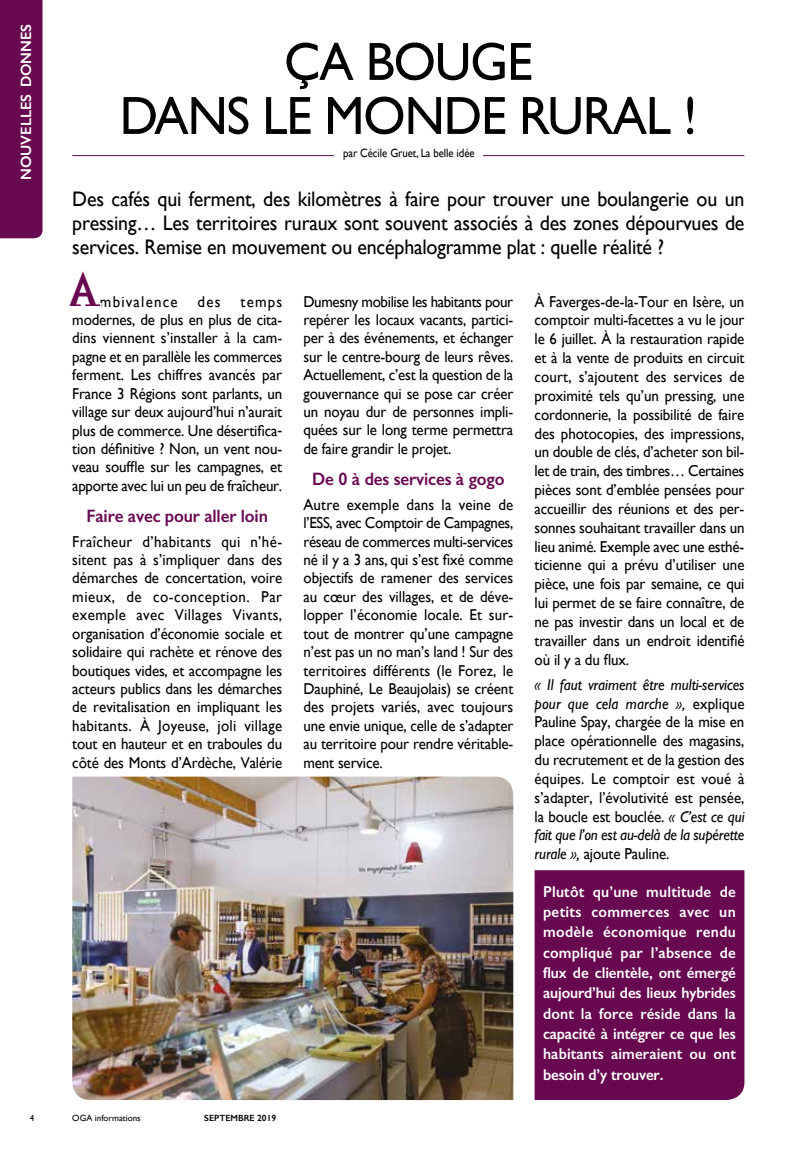
<style>
.page{position:relative;width:787px;height:1149px;background:#fff}
.page>*{position:absolute;margin:0;border:0;box-sizing:border-box;transform-origin:0 0}
.t1{font:54px/54px "Gill Sans";letter-spacing:-.02em;color:#000;text-align:center;scale:.95 1}
.t2{font:300 45px "Amplifier";color:#680850}
.t3{font:21px/24px "Gill Sans";letter-spacing:-.01em;color:#000;text-align:justify;scale:.95 1}
.t4{font:600 18px "Gill Sans";letter-spacing:-.01em;color:#680850;scale:.95 1}
.t5{font:15.75px/18.5px "Gill Sans";letter-spacing:-.01em;color:#000;text-align:justify;scale:.95 1}
.t6{font:600 15.75px/20.2px "Gill Sans";color:#fff;text-align:justify;scale:.95 1}
.t7{font:15.75px "Gill Sans";letter-spacing:.08em;color:#000;scale:.95 1}
.t8{font:600 15px "Gill Sans";color:#fff}
.t9{font:12px "Gill Sans";letter-spacing:-.005em;color:#000;scale:.9 1}
.t10{font:9px "Gill Sans";color:#000}
.t11{font:600 9px "Gill Sans";color:#000}
.s1{font-style:italic}
</style>
<div class="page">
<div style="left:534px;top:870px;width:210px;height:229px;background:#680850"></div>
<div style="left:0;top:0;width:43px;height:238px;background:#680850"></div>
<hr style="left:72px;top:155px;width:672px;height:1px;background:#680850">
<div style="left:334px;top:149px;width:149px;height:16px;background:#fff"></div>
<img style="left:72px;top:776px;width:441px;height:323px">
<p class="t8" style="left:17px;top:180px;width:158px;rotate:-90deg">NOUVELLES DONNES</p>
<h1 class="t1" style="left:120px;top:34px;width:609px">ÇA BOUGE<br>DANS LE MONDE RURAL !</h1>
<p class="t9" style="left:343px;top:146px;width:148px">par Cécile Gruet, La belle idée</p>
<h3 class="t3" style="left:72px;top:187px;width:709px">Des cafés qui ferment, des kilomètres à faire pour trouver une boulangerie ou un pressing… Les territoires ruraux sont souvent associés à des zones dépourvues de services. Remise en mouvement ou encéphalogramme plat : quelle réalité ?</h3>
<p class="t7" style="left:100px;top:292px;width:83px">mbivalence</p>
<p class="t5" style="left:198px;top:292px;width:26px">des</p>
<h2 class="t2" style="left:69px;top:259px;width:31px">A</h2>
<p class="t5" style="left:534px;top:292px;width:222px">À Faverges-de-la-Tour en Isère, un comptoir multi-facettes a vu le jour le 6 juillet. À la restauration rapide et à la vente de produits en circuit court, s’ajoutent des services de proximité tels qu’un pressing, une cordonnerie, la possibilité de faire des photocopies, des impressions, un double de clés, d’acheter son bil&shy;let de train, des timbres… Certaines pièces sont d’emblée pensées pour accueillir des réunions et des per&shy;sonnes souhaitant travailler dans un lieu animé. Exemple avec une esthé&shy;ticienne qui a prévu d’utiliser une pièce, une fois par semaine, ce qui lui permet de se faire connaître, de ne pas investir dans un local et de travailler dans un endroit identifié où il y a du flux.</p>
<p class="t5" style="left:534px;top:674px;width:222px"><span class="s1">« Il faut vraiment être multi-services pour que cela marche »,</span> explique Pauline Spay, chargée de la mise en place opérationnelle des magasins, du recrutement et de la gestion des équipes. Le comptoir est voué à s’adapter, l’évolutivité est pensée, la boucle est bouclée. <span class="s1">« C’est ce qui fait que l’on est au-delà de la supérette rurale »,</span> ajoute Pauline.</p>
<p class="t6" style="left:543px;top:880px;width:204px">Plutôt qu’une multitude de petits commerces avec un modèle économique rendu compliqué par l’absence de flux de clientèle, ont émergé aujourd’hui des lieux hybrides dont la force réside dans la capacité à intégrer ce que les habitants aimeraient ou ont besoin d’y trouver.</p>
<p class="t5" style="left:303px;top:292px;width:222px">Dumesny mobilise les habitants pour repérer les locaux vacants, partici&shy;per à des événements, et échanger sur le centre-bourg de leurs rêves.<br>Actuellement, c’est la question de la gouvernance qui se pose car créer un noyau dur de personnes impli&shy;quées sur le long terme permettra de faire grandir le projet.</p>
<p class="t4" style="left:312px;top:468px;width:204px">De 0 à des services à gogo</p>
<p class="t5" style="left:303px;top:495px;width:222px">Autre exemple dans la veine de l’ESS, avec Comptoir de Campagnes, réseau de commerces multi-services né il y a 3 ans, qui s’est fixé comme objectifs de ramener des services au cœur des villages, et de déve&shy;lopper l’économie locale. Et sur&shy;tout de montrer qu’une campagne n’est pas un no man’s land ! Sur des territoires différents (le Forez, le Dauphiné, Le Beaujolais) se créent des projets variés, avec toujours une envie unique, celle de s’adapter au territoire pour rendre véritable&shy;ment service.</p>
<p class="t5" style="left:72px;top:292px;width:222px;text-indent:168px">temps modernes, de plus en plus de cita&shy;dins viennent s’installer à la cam&shy;pagne et en parallèle les commerces ferment. Les chiffres avancés par France 3 Régions sont parlants, un village sur deux aujourd’hui n’aurait plus de commerce. Une désertifica&shy;tion définitive ? Non, un vent nou&shy;veau souffle sur les campagnes, et apporte avec lui un peu de fraîcheur.</p>
<p class="t4" style="left:87px;top:504px;width:192px">Faire avec pour aller loin</p>
<p class="t5" style="left:72px;top:531px;width:222px">Fraîcheur d’habitants qui n’hé&shy;sitent pas à s’impliquer dans des démarches de concertation, voire mieux, de co-conception. Par exemple avec Villages Vivants, organisation d’économie sociale et solidaire qui rachète et rénove des boutiques vides, et accompagne les acteurs publics dans les démarches de revitalisation en impliquant les habitants. À Joyeuse, joli village tout en hauteur et en traboules du côté des Monts d’Ardèche, Valérie</p>
<p class="t10" style="left:30px;top:1112px;width:6px">4</p>
<p class="t10" style="left:72px;top:1112px;width:70px">OGA informations</p>
<p class="t11" style="left:204px;top:1112px;width:73px">SEPTEMBRE 2019</p>
</div>
